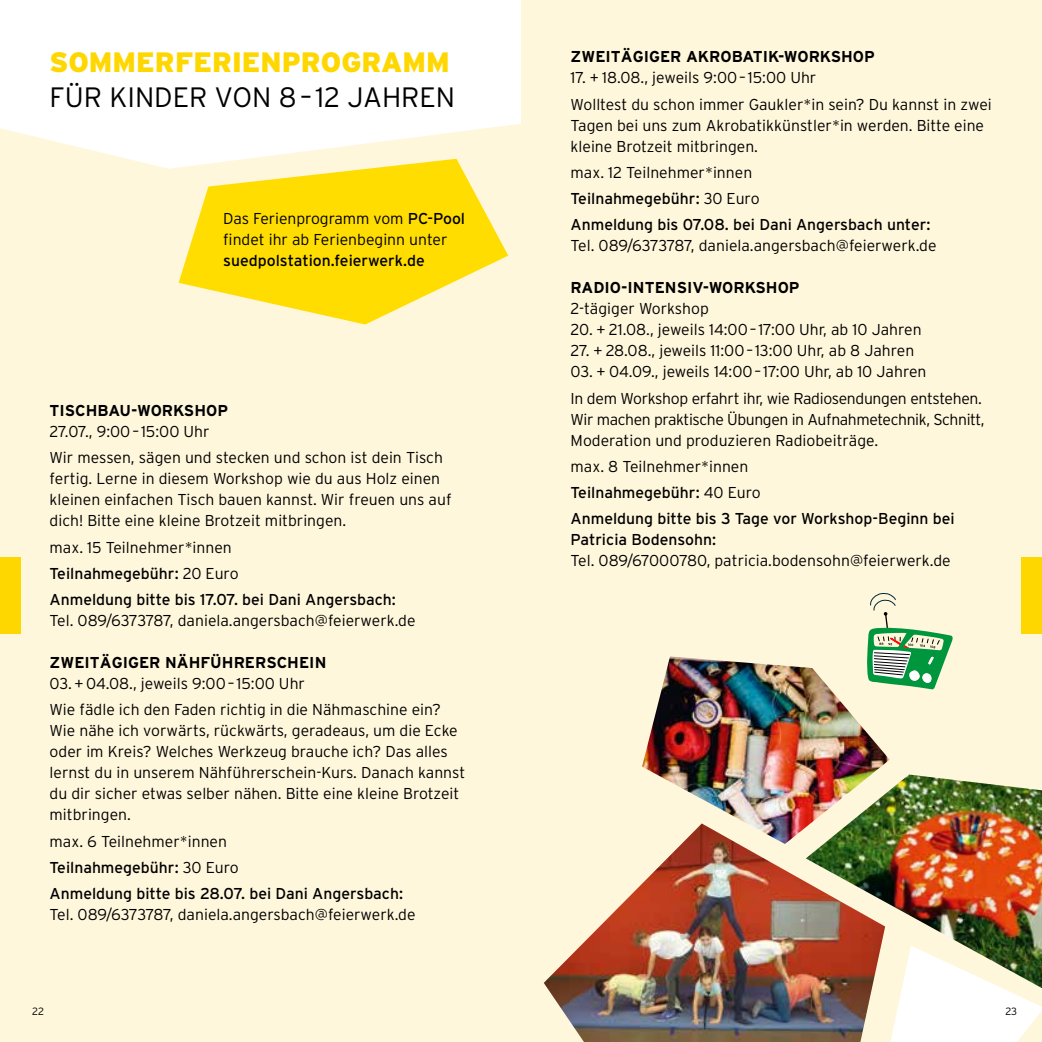
<style>
.page{position:relative;width:1042px;height:1042px;background:#fff7dc}
.page>*{position:absolute;margin:0;border:0;box-sizing:border-box;transform-origin:0 0}
.t1{font:300 28px "Interstate";color:#000}
.t2{font:900 28px "Interstate";color:#ffd700}
.t3{font:300 15.75px/21px "Interstate";color:#000}
.t4{font:15.75px/26.2px "Interstate";color:#000}
.t5{font:700 15.75px "Interstate";color:#000}
.t6{font:300 15.75px/26.2px "Interstate";letter-spacing:-.02em;color:#000}
.t7{font:300 15.75px/21px "Interstate";letter-spacing:-.025em;color:#000}
.t8{font:300 10.5px "Interstate";color:#000}
.s1{font-weight:400}
.s2{font-weight:300}
</style>
<div class="page">
<img style="left:544px;top:844px;width:328px;height:198px">
<svg style="left:0;top:0;width:521px;height:169px;background:#fffefb"></svg>
<svg style="left:867px;top:593px;width:86px;height:96px"></svg>
<img style="left:806px;top:774px;width:236px;height:214px">
<svg style="left:890px;top:945px;width:152px;height:97px"></svg>
<svg style="left:179px;top:159px;width:329px;height:165px;fill:#fd0"></svg>
<img style="left:642px;top:656px;width:247px;height:188px">
<div style="left:1021px;top:557px;width:21px;height:76px;background:#ffd700"></div>
<div style="left:0;top:557px;width:20px;height:76px;background:#ffd700"></div>
<h1 class="t2" style="left:50px;top:46px;width:402px">SOMMERFERIENPROGRAMM</h1>
<h1 class="t1" style="left:50px;top:81px;width:407px">FÜR KINDER VON 8– 12 JAHREN</h1>
<p class="t3" style="left:223px;top:207px;width:243px">Das Ferienprogramm vom <span class="s1">PC-Pool </span>findet ihr ab Ferienbeginn unter</p>
<p class="t4" style="left:223px;top:247px;width:203px">suedpolstation.feierwerk.de</p>
<p class="t5" style="left:50px;top:402px;width:180px">TISCHBAU-WORKSHOP</p>
<p class="t3" style="left:50px;top:418px;width:395px;line-height:26.2px">27.07., 9:00– 15:00 Uhr<br>Wir messen, sägen und stecken und schon ist dein Tisch</p>
<p class="t3" style="left:50px;top:468px;width:403px">fertig. Lerne in diesem Workshop wie du aus Holz einen kleinen einfachen Tisch bauen kannst. Wir freuen uns auf dich! Bitte eine kleine Brotzeit mitbringen.</p>
<p class="t4" style="left:50px;top:534px;width:348px"><span class="s2">max. 15 Teilnehmer*innen<br></span>Teilnahmegebühr: <span class="s2">20 Euro<br></span>Anmeldung bitte bis 17.07. bei Dani Angersbach:</p>
<p class="t3" style="left:50px;top:610px;width:367px">Tel. 089/6373787, daniela.angersbach@feierwerk.de</p>
<p class="t5" style="left:50px;top:654px;width:278px">ZWEITÄGIGER NÄHFÜHRERSCHEIN</p>
<p class="t3" style="left:50px;top:670px;width:393px;line-height:26.2px">03. + 04.08., jeweils 9:00– 15:00 Uhr<br>Wie fädle ich den Faden richtig in die Nähmaschine ein?</p>
<p class="t3" style="left:50px;top:720px;width:417px">Wie nähe ich vorwärts, rückwärts, geradeaus, um die Ecke oder im Kreis? Welches Werkzeug brauche ich? Das alles lernst du in unserem Nähführerschein-Kurs. Danach kannst du dir sicher etwas selber nähen. Bitte eine kleine Brotzeit mitbringen.</p>
<p class="t4" style="left:50px;top:828px;width:355px"><span class="s2">max. 6 Teilnehmer*innen<br></span>Teilnahmegebühr: <span class="s2">30 Euro<br></span>Anmeldung bitte bis 28.07. bei Dani Angersbach:</p>
<p class="t3" style="left:50px;top:904px;width:367px">Tel. 089/6373787, daniela.angersbach@feierwerk.de</p>
<p class="t8" style="left:32px;top:1005px;width:13px">22</p>
<p class="t5" style="left:570px;top:48px;width:306px">ZWEITÄGIGER AKROBATIK-WORKSHOP</p>
<p class="t3" style="left:570px;top:64px;width:423px;line-height:26.2px">17. + 18.08., jeweils 9:00– 15:00 Uhr<br>Wolltest du schon immer Gaukler*in sein? Du kannst in zwei</p>
<p class="t3" style="left:570px;top:114px;width:415px">Tagen bei uns zum Akrobatikkünstler*in werden. Bitte eine kleine Brotzeit mitbringen.</p>
<p class="t4" style="left:570px;top:159px;width:361px"><span class="s2">max. 12 Teilnehmer*innen<br></span>Teilnahmegebühr: <span class="s2">30 Euro<br></span>Anmeldung bis 07.08. bei Dani Angersbach unter:</p>
<p class="t3" style="left:570px;top:235px;width:367px">Tel. 089/6373787, daniela.angersbach@feierwerk.de</p>
<p class="t5" style="left:570px;top:279px;width:231px">RADIO-INTENSIV-WORKSHOP</p>
<p class="t3" style="left:570px;top:298px;width:140px">2-tägiger Workshop</p>
<p class="t3" style="left:570px;top:319px;width:352px">20. + 21.08., jeweils 14:00– 17:00 Uhr, ab 10 Jahren</p>
<p class="t3" style="left:570px;top:340px;width:345px">27. + 28.08., jeweils 11:00– 13:00 Uhr, ab 8 Jahren</p>
<p class="t6" style="left:570px;top:358px;width:413px">03. + 04.09., jeweils 14:00– 17:00 Uhr, ab 10 Jahren<br>In dem Workshop erfahrt ihr, wie Radiosendungen entstehen.</p>
<p class="t7" style="left:570px;top:408px;width:415px">Wir machen praktische Übungen in Aufnahmetechnik, Schnitt,<br>Moderation und produzieren Radiobeiträge.</p>
<p class="t4" style="left:570px;top:453px;width:385px"><span class="s2">max. 8 Teilnehmer*innen<br></span>Teilnahmegebühr: <span class="s2">40 Euro<br></span>Anmeldung bitte bis 3 Tage vor Workshop-Beginn bei</p>
<p class="t4" style="left:570px;top:526px;width:147px">Patricia Bodensohn:</p>
<p class="t3" style="left:570px;top:550px;width:382px">Tel. 089/67000780, patricia.bodensohn@feierwerk.de</p>
<p class="t8" style="left:1005px;top:1005px;width:13px">23</p>
</div>
